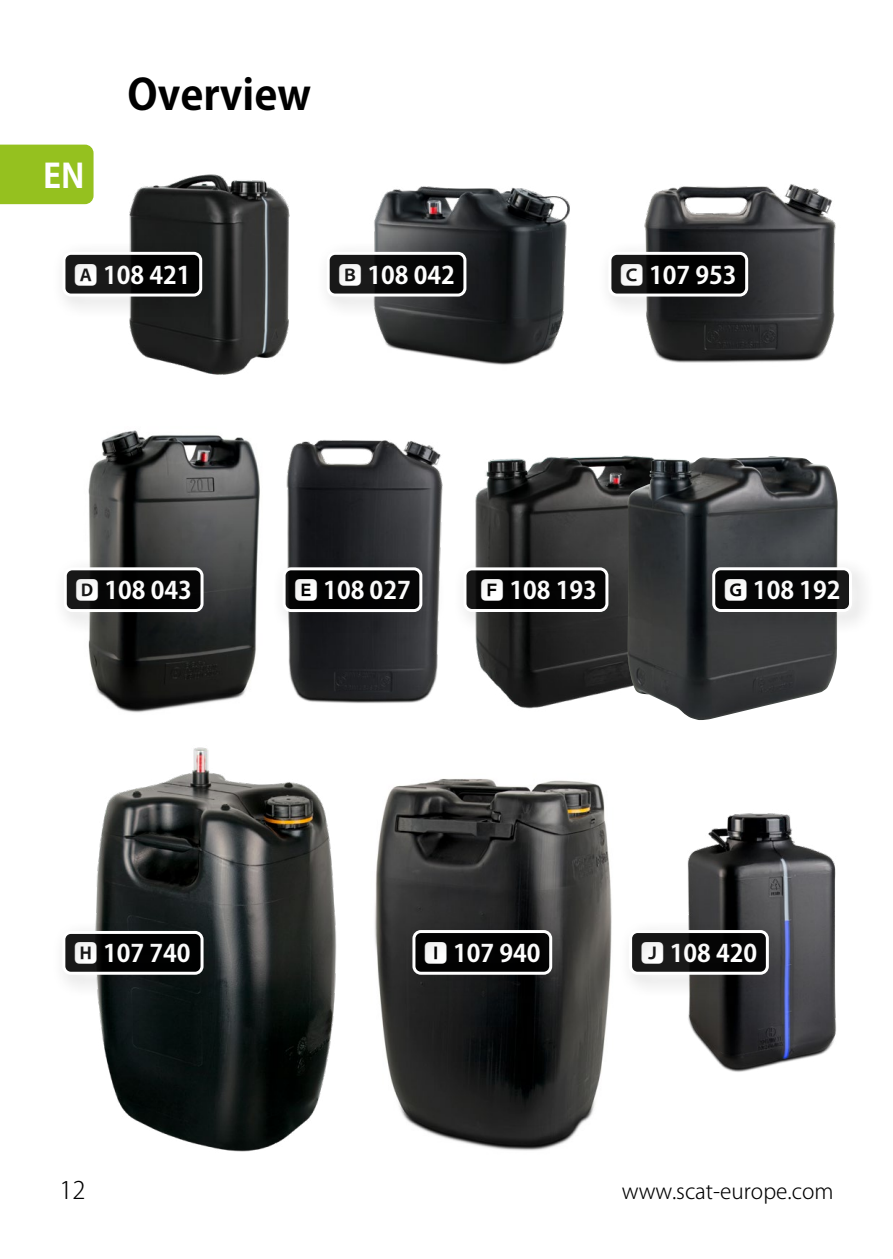
<style>
.page{position:relative;width:893px;height:1259px;background:#fff}
.page>*{position:absolute;margin:0;border:0;box-sizing:border-box;transform-origin:0 0}
.t1{font:700 42px "Koz Go Pro";color:#000}
.t2{font:700 33px "Koz Go Pro";color:#fff}
.t3{font:700 24px "Koz Go Pro";color:#fff}
.t4{font:300 24px "Koz Go Pro";color:#000}
.t5{font:300 21px "Koz Go Pro";color:#000}
</style>
<div class="page">
<div style="left:0;top:145px;width:94px;height:59px;background:#95c11f"></div>
<img style="left:374px;top:186px;width:196px;height:179px">
<div style="left:317px;top:242px;width:172px;height:76px;background:#000;opacity:.4"></div>
<div style="left:327px;top:252px;width:139px;height:44px;border:3px solid #fff;border-radius:7px"></div>
<img style="left:88px;top:430px;width:172px;height:283px">
<div style="left:54px;top:557px;width:172px;height:77px;background:#000;opacity:.4"></div>
<div style="left:64px;top:567px;width:140px;height:45px;border:3px solid #fff;border-radius:7px"></div>
<img style="left:644px;top:184px;width:192px;height:179px">
<div style="left:599px;top:242px;width:171px;height:76px;background:#000;opacity:.4"></div>
<div style="left:608px;top:252px;width:140px;height:44px;border:3px solid #fff;border-radius:7px"></div>
<img style="left:286px;top:440px;width:157px;height:263px">
<div style="left:273px;top:557px;width:172px;height:77px;background:#000;opacity:.4"></div>
<div style="left:283px;top:567px;width:139px;height:45px;border:3px solid #fff;border-radius:7px"></div>
<img style="left:687px;top:813px;width:150px;height:259px">
<img style="left:374px;top:778px;width:238px;height:373px">
<img style="left:95px;top:747px;width:242px;height:405px">
<img style="left:475px;top:455px;width:155px;height:254px">
<img style="left:129px;top:174px;width:161px;height:201px">
<div style="left:53px;top:242px;width:172px;height:76px;background:#000;opacity:.4"></div>
<div style="left:62px;top:252px;width:140px;height:44px;border:3px solid #fff;border-radius:7px"></div>
<div style="left:454px;top:557px;width:177px;height:77px;background:#000;opacity:.4"></div>
<div style="left:463px;top:567px;width:145px;height:45px;border:3px solid #fff;border-radius:7px"></div>
<div style="left:619px;top:920px;width:172px;height:76px;background:#000;opacity:.4"></div>
<div style="left:629px;top:930px;width:140px;height:44px;border:3px solid #fff;border-radius:7px"></div>
<div style="left:403px;top:920px;width:171px;height:76px;background:#000;opacity:.4"></div>
<div style="left:412px;top:930px;width:140px;height:44px;border:3px solid #fff;border-radius:7px"></div>
<div style="left:53px;top:921px;width:173px;height:76px;background:#000;opacity:.4"></div>
<div style="left:62px;top:931px;width:142px;height:43px;border:3px solid #fff;border-radius:7px"></div>
<img style="left:628px;top:456px;width:210px;height:264px">
<div style="left:703px;top:557px;width:171px;height:77px;background:#000;opacity:.4"></div>
<div style="left:712px;top:567px;width:140px;height:45px;border:3px solid #fff;border-radius:7px"></div>
<h2 class="t2" style="left:43px;top:154px;width:43px">EN</h2>
<h1 class="t1" style="left:128px;top:68px;width:185px">Overview</h1>
<p class="t3" style="left:74px;top:259px;width:118px">A 108 421</p>
<p class="t3" style="left:338px;top:259px;width:118px">B 108 042</p>
<p class="t3" style="left:620px;top:259px;width:118px">C 107 953</p>
<p class="t3" style="left:75px;top:575px;width:118px">D 108 043</p>
<p class="t3" style="left:294px;top:575px;width:118px">E 108 027</p>
<p class="t3" style="left:480px;top:575px;width:118px">F 108 193</p>
<p class="t3" style="left:724px;top:575px;width:118px">G 108 192</p>
<p class="t3" style="left:74px;top:937px;width:118px">H 107 740</p>
<p class="t3" style="left:424px;top:937px;width:118px">I 107 940</p>
<p class="t3" style="left:641px;top:937px;width:118px">J 108 420</p>
<p class="t4" style="left:60px;top:1175px;width:28px">12</p>
<p class="t5" style="left:622px;top:1178px;width:213px">www.scat-europe.com</p>
</div>
